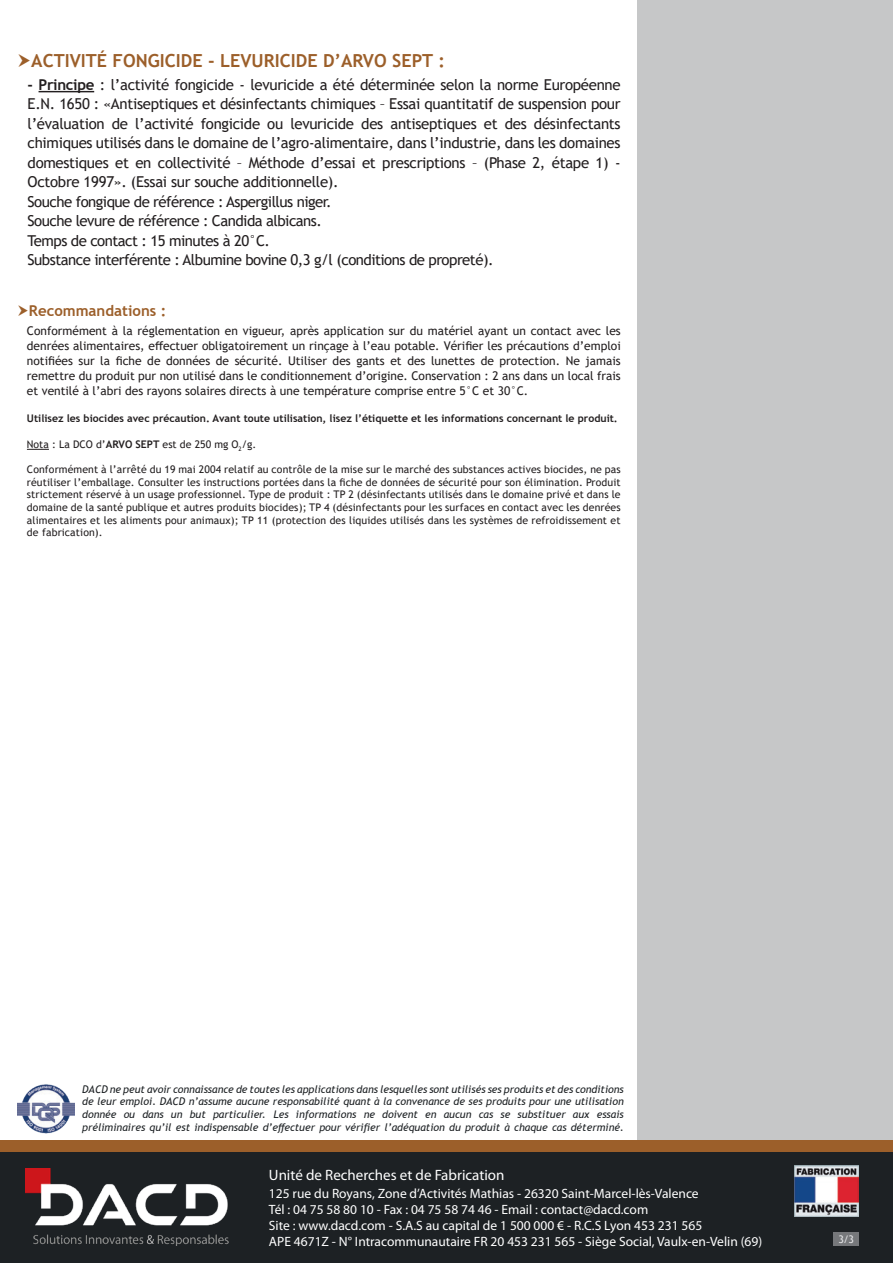
<style>
.page{position:relative;width:893px;height:1263px;background:#fff}
.page>*{position:absolute;margin:0;border:0;box-sizing:border-box;transform-origin:0 0}
.t1{font:700 18px "Trebuchet MS";color:#9c5f2a}
.t2{font:15px/19.5px "Trebuchet MS";letter-spacing:-.035em;color:#231f20;text-align:justify}
.t3{font:15px "Myriad Pro";color:#fff}
.t4{font:700 15px "Trebuchet MS";color:#9c5f2a}
.t5{font:13.5px "Myriad Pro";color:#fff}
.t6{font:12px/15px "Trebuchet MS";color:#231f20;text-align:justify}
.t7{font:10.5px/12.6px "Trebuchet MS";letter-spacing:.01em;color:#231f20;text-align:justify}
.t8{font:italic 10.5px "Trebuchet MS";color:#1d2124}
.t9{font:700 10.5px "Trebuchet MS";color:#231f20}
.t10{font:10.5px "Trebuchet MS";color:#e6e7e9}
.s1{font-weight:700}
</style>
<div class="page">
<div style="left:0;top:1151px;width:893px;height:112px;background:#1d2124"></div>
<img style="left:26px;top:1168px;width:203px;height:78px">
<img style="left:794px;top:1166px;width:65px;height:51px">
<div style="left:833px;top:1232px;width:26px;height:14px;background:#76787b"></div>
<img style="left:17px;top:1084px;width:57px;height:50px">
<div style="left:0;top:1140px;width:893px;height:11px;background:#9c5f2a"></div>
<svg style="left:27px;top:449px;width:22px;height:1px"></svg>
<hr style="left:39px;top:91px;width:55px;height:1px;background:#231f20">
<p class="t1" style="left:31px;top:50px;width:415px">ACTIVITÉ FONGICIDE - LEVURICIDE D’ARVO SEPT :</p>
<p class="t2" style="left:28px;top:75px;width:594px"><span class="s1">- Principe</span> : l’activité fongicide - levuricide a été déterminée selon la norme Européenne E.N. 1650 : «Antiseptiques et désinfectants chimiques – Essai quantitatif de suspension pour l’évaluation de l’activité fongicide ou levuricide des antiseptiques et des désinfectants chimiques utilisés dans le domaine de l’agro-alimentaire, dans l’industrie, dans les domaines domestiques et en collectivité – Méthode d’essai et prescriptions – (Phase 2, étape 1) - Octobre 1997». (Essai sur souche additionnelle).</p>
<p class="t2" style="left:28px;top:192px;width:305px">Souche fongique de référence : Aspergillus niger.</p>
<p class="t2" style="left:28px;top:211px;width:296px">Souche levure de référence : Candida albicans.</p>
<p class="t2" style="left:28px;top:231px;width:244px">Temps de contact : 15 minutes à 20°C.</p>
<p class="t2" style="left:28px;top:250px;width:467px">Substance interférente : Albumine bovine 0,3 g/l (conditions de propreté).</p>
<p class="t4" style="left:29px;top:301px;width:139px">Recommandations :</p>
<p class="t6" style="left:27px;top:323px;width:595px">Conformément à la réglementation en vigueur, après application sur du matériel ayant un contact avec les denrées alimentaires, effectuer obligatoirement un rinçage à l’eau potable. Vérifier les précautions d’emploi notifiées sur la fiche de données de sécurité. Utiliser des gants et des lunettes de protection. Ne jamais remettre du produit pur non utilisé dans le conditionnement d’origine. Conservation : 2 ans dans un local frais et ventilé à l’abri des rayons solaires directs à une température comprise entre 5°C et 30°C.</p>
<p class="t9" style="left:27px;top:412px;width:592px">Utilisez les biocides avec précaution. Avant toute utilisation, lisez l’étiquette et les informations concernant le produit.</p>
<p class="t7" style="left:27px;top:438px;width:231px">Nota : La DCO d’<span class="s1">ARVO SEPT</span> est de 250 mg O<sub>2</sub>/g.</p>
<p class="t7" style="left:27px;top:463px;width:595px">Conformément à l’arrêté du 19 mai 2004 relatif au contrôle de la mise sur le marché des substances actives biocides, ne pas réutiliser l’emballage. Consulter les instructions portées dans la fiche de données de sécurité pour son élimination. Produit strictement réservé à un usage professionnel. Type de produit : TP 2 (désinfectants utilisés dans le domaine privé et dans le domaine de la santé publique et autres produits biocides); TP 4 (désinfectants pour les surfaces en contact avec les denrées alimentaires et les aliments pour animaux); TP 11 (protection des liquides utilisés dans les systèmes de refroidissement et de fabrication).</p>
<p class="t8" style="left:82px;top:1083px;width:543px">DACD ne peut avoir connaissance de toutes les applications dans lesquelles sont utilisés ses produits et des conditions</p>
<p class="t8" style="left:82px;top:1095px;width:543px">de leur emploi. DACD n’assume aucune responsabilité quant à la convenance de ses produits pour une utilisation</p>
<p class="t8" style="left:82px;top:1108px;width:543px">donnée ou dans un but particulier. Les informations ne doivent en aucun cas se substituer aux essais</p>
<p class="t8" style="left:82px;top:1120px;width:543px">préliminaires qu’il est indispensable d’effectuer pour vérifier l’adéquation du produit à chaque cas déterminé.</p>
<p class="t3" style="left:269px;top:1166px;width:237px">Unité de Recherches et de Fabrication</p>
<p class="t5" style="left:269px;top:1186px;width:431px">125 rue du Royans, Zone d’Activités Mathias - 26320 Saint-Marcel-lès-Valence</p>
<p class="t5" style="left:269px;top:1202px;width:381px">Tél : 04 75 58 80 10 - Fax : 04 75 58 74 46 - Email : contact@dacd.com</p>
<p class="t5" style="left:269px;top:1218px;width:435px">Site : www.dacd.com - S.A.S au capital de 1 500 000 € - R.C.S Lyon 453 231 565</p>
<p class="t5" style="left:269px;top:1234px;width:495px">APE 4671Z - N° Intracommunautaire FR 20 453 231 565 - Siège Social, Vaulx-en-Velin (69)</p>
<p class="t10" style="left:838px;top:1232px;width:17px">3/3</p>
</div>
